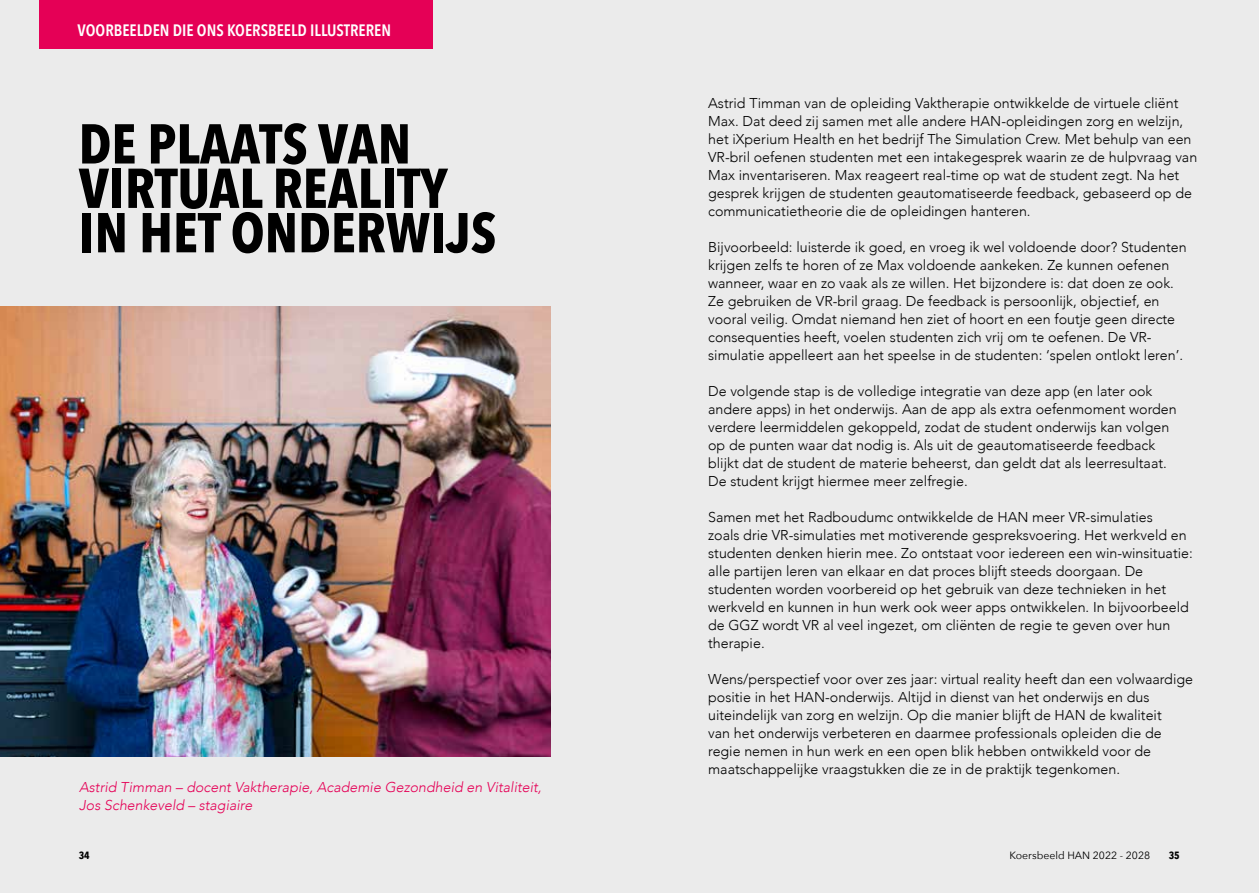
<style>
.page{position:relative;width:1259px;height:893px;background:#ebebeb}
.page>*{position:absolute;margin:0;border:0;box-sizing:border-box;transform-origin:0 0}
.t1{font:700 55.5px/44.4px "Avenir Next Condensed";color:#000}
.t2{font:600 16.5px "Avenir Next Condensed";color:#fff}
.t3{font:300 14.25px/18px "Avenir";color:#000}
.t4{font:italic 300 14.25px/18px "Avenir";color:#e50056}
.t5{font:10.5px "Avenir Next";color:#000}
.t6{font:700 10.5px "Avenir Next Condensed";color:#000}
</style>
<div class="page">
<img style="left:0;top:306px;width:550px;height:450px">
<div style="left:39px;top:0;width:394px;height:49px;background:#e50056"></div>
<p class="t2" style="left:78px;top:16px;width:315px">VOORBEELDEN DIE ONS KOERSBEELD ILLUSTREREN</p>
<h1 class="t1" style="left:79px;top:121px;width:419px">DE PLAATS VAN<br>VIRTUAL REALITY<br>IN HET ONDERWIJS</h1>
<p class="t4" style="left:79px;top:778px;width:464px">Astrid Timman – docent Vaktherapie, Academie Gezondheid en Vitaliteit,<br>Jos Schenkeveld – stagiaire</p>
<p class="t3" style="left:708px;top:94px;width:490px">Astrid Timman van de opleiding Vaktherapie ontwikkelde de virtuele cliënt Max. Dat deed zij samen met alle andere HAN-opleidingen zorg en welzijn, het iXperium Health en het bedrijf The Simulation Crew. Met behulp van een VR-bril oefenen studenten met een intakegesprek waarin ze de hulpvraag van Max inventariseren. Max reageert real-time op wat de student zegt. Na het gesprek krijgen de studenten geautomatiseerde feedback, gebaseerd op de communicatietheorie die de opleidingen hanteren.</p>
<p class="t3" style="left:708px;top:238px;width:480px">Bijvoorbeeld: luisterde ik goed, en vroeg ik wel voldoende door? Studenten krijgen zelfs te horen of ze Max voldoende aankeken. Ze kunnen oefenen wanneer, waar en zo vaak als ze willen. Het bijzondere is: dat doen ze ook.<br>Ze gebruiken de VR-bril graag. De feedback is persoonlijk, objectief, en vooral veilig. Omdat niemand hen ziet of hoort en een foutje geen directe consequenties heeft, voelen studenten zich vrij om te oefenen. De VR&shy;simulatie appelleert aan het speelse in de studenten: ‘spelen ontlokt leren’.</p>
<p class="t3" style="left:708px;top:382px;width:470px">De volgende stap is de volledige integratie van deze app (en later ook andere apps) in het onderwijs. Aan de app als extra oefenmoment worden verdere leermiddelen gekoppeld, zodat de student onderwijs kan volgen op de punten waar dat nodig is. Als uit de geautomatiseerde feedback blijkt dat de student de materie beheerst, dan geldt dat als leerresultaat.<br>De student krijgt hiermee meer zelfregie.</p>
<p class="t3" style="left:708px;top:508px;width:486px">Samen met het Radboudumc ontwikkelde de HAN meer VR-simulaties<br>zoals drie VR-simulaties met motiverende gespreksvoering. Het werkveld en studenten denken hierin mee. Zo ontstaat voor iedereen een win-winsituatie: alle partijen leren van elkaar en dat proces blijft steeds doorgaan. De studenten worden voorbereid op het gebruik van deze technieken in het werkveld en kunnen in hun werk ook weer apps ontwikkelen. In bijvoorbeeld de GGZ wordt VR al veel ingezet, om cliënten de regie te geven over hun therapie.</p>
<p class="t3" style="left:708px;top:670px;width:486px">Wens/perspectief voor over zes jaar: virtual reality heeft dan een volwaardige positie in het HAN-onderwijs. Altijd in dienst van het onderwijs en dus uiteindelijk van zorg en welzijn. Op die manier blijft de HAN de kwaliteit<br>van het onderwijs verbeteren en daarmee professionals opleiden die de regie nemen in hun werk en een open blik hebben ontwikkeld voor de maatschappelijke vraagstukken die ze in de praktijk tegenkomen.</p>
<p class="t6" style="left:79px;top:849px;width:13px">34</p>
<p class="t5" style="left:1009px;top:847px;width:142px">Koersbeeld HAN 2022 - 2028</p>
<p class="t6" style="left:1168px;top:849px;width:13px">35</p>
</div>
